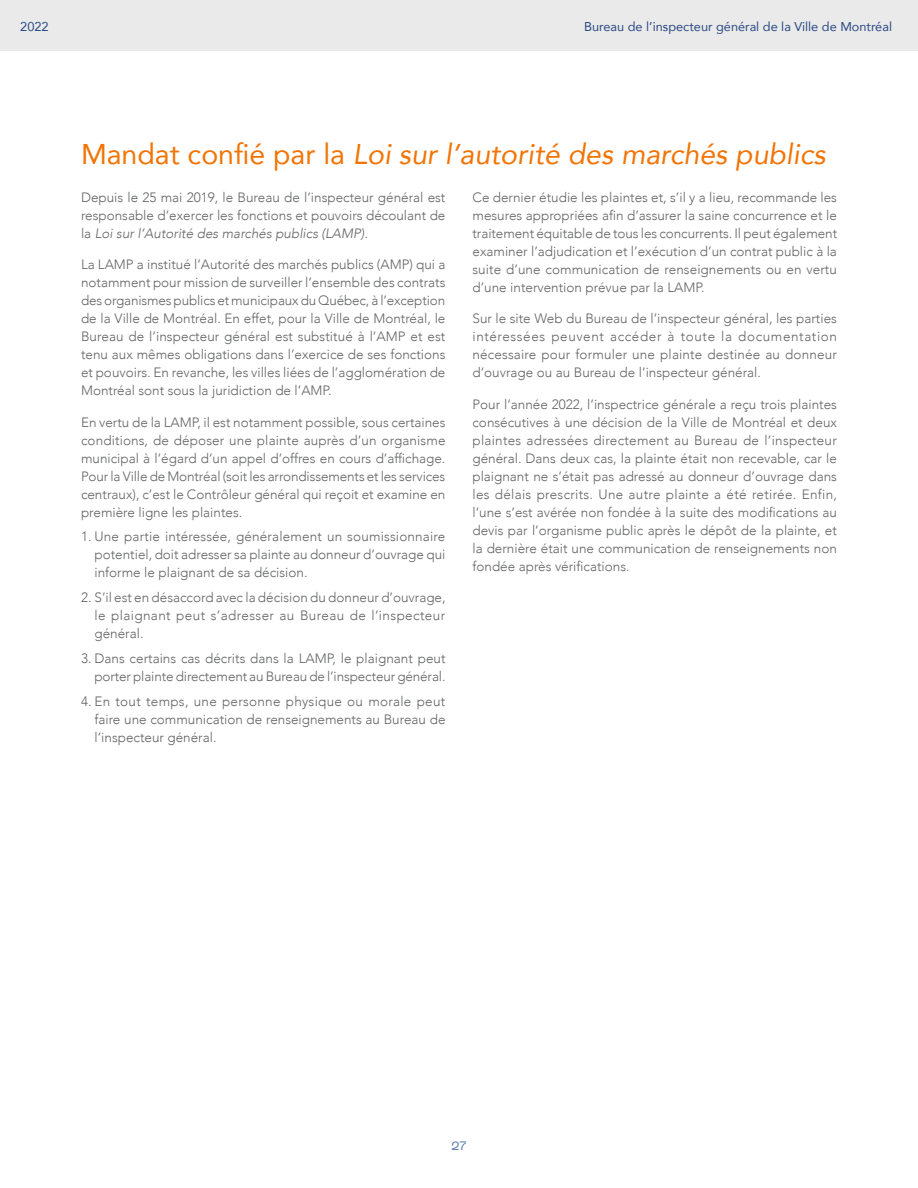
<style>
.page{position:relative;width:918px;height:1188px;background:#fff}
.page>*{position:absolute;margin:0;border:0;box-sizing:border-box;transform-origin:0 0}
.t1{font:italic 28.5px "Avenir";color:#f27405}
.t2{font:300 13.5px/18px "Avenir";color:#636466;text-align:justify}
.t3{font:12.75px "Avenir";color:#294983}
.t4{font:12px "Neue Machina";color:#466baa}
.s1{font-style:normal}
.s2{font-style:italic}
</style>
<div class="page">
<div style="left:0;top:0;width:918px;height:50px;background:#eaeaea"></div>
<p class="t3" style="left:20px;top:17px;width:30px">2022</p>
<p class="t3" style="left:584px;top:17px;width:310px">Bureau de l’inspecteur général de la Ville de Montréal</p>
<h1 class="t1" style="left:81px;top:136px;width:746px"><span class="s1">Mandat confié par la</span> Loi sur l’autorité des marchés publics</h1>
<p class="t2" style="left:81px;top:188px;width:366px">Depuis le 25 mai 2019, le Bureau de l’inspecteur général est responsable d’exercer les fonctions et pouvoirs découlant de la <span class="s2">Loi sur l’Autorité des marchés publics (LAMP).</span></p>
<p class="t2" style="left:81px;top:256px;width:366px">La LAMP a institué l’Autorité des marchés publics (AMP) qui a notamment pour mission de surveiller l’ensemble des contrats des organismes publics et municipaux du Québec, à l’exception de la Ville de Montréal. En effet, pour la Ville de Montréal, le Bureau de l’inspecteur général est substitué à l’AMP et est tenu aux mêmes obligations dans l’exercice de ses fonctions et pouvoirs. En revanche, les villes liées de l’agglomération de Montréal sont sous la juridiction de l’AMP.</p>
<p class="t2" style="left:81px;top:413px;width:366px">En vertu de la LAMP, il est notamment possible, sous certaines conditions, de déposer une plainte auprès d’un organisme municipal à l’égard d’un appel d’offres en cours d’affichage.<br>Pour la Ville de Montréal (soit les arrondissements et les services centraux), c’est le Contrôleur général qui reçoit et examine en première ligne les plaintes.</p>
<p class="t2" style="left:94px;top:528px;width:353px;text-indent:-14px">1. Une partie intéressée, généralement un soumissionnaire potentiel, doit adresser sa plainte au donneur d’ouvrage qui informe le plaignant de sa décision.</p>
<p class="t2" style="left:94px;top:589px;width:353px;text-indent:-14px">2. S’il est en désaccord avec la décision du donneur d’ouvrage, le plaignant peut s’adresser au Bureau de l’inspecteur général.</p>
<p class="t2" style="left:81px;top:649px;width:366px;text-align:right">3. Dans certains cas décrits dans la LAMP, le plaignant peut porter plainte directement au Bureau de l’inspecteur général.</p>
<p class="t2" style="left:94px;top:692px;width:353px;text-indent:-14px">4. En tout temps, une personne physique ou morale peut faire une communication de renseignements au Bureau de l’inspecteur général.</p>
<p class="t2" style="left:472px;top:188px;width:366px">Ce dernier étudie les plaintes et, s’il y a lieu, recommande les mesures appropriées afin d’assurer la saine concurrence et le traitement équitable de tous les concurrents. Il peut également examiner l’adjudication et l’exécution d’un contrat public à la suite d’une communication de renseignements ou en vertu d’une intervention prévue par la LAMP.</p>
<p class="t2" style="left:472px;top:309px;width:366px">Sur le site Web du Bureau de l’inspecteur général, les parties intéressées peuvent accéder à toute la documentation nécessaire pour formuler une plainte destinée au donneur d’ouvrage ou au Bureau de l’inspecteur général.</p>
<p class="t2" style="left:472px;top:395px;width:366px">Pour l’année 2022, l’inspectrice générale a reçu trois plaintes consécutives à une décision de la Ville de Montréal et deux plaintes adressées directement au Bureau de l’inspecteur général. Dans deux cas, la plainte était non recevable, car le plaignant ne s’était pas adressé au donneur d’ouvrage dans les délais prescrits. Une autre plainte a été retirée. Enfin, l’une s’est avérée non fondée à la suite des modifications au devis par l’organisme public après le dépôt de la plainte, et la dernière était une communication de renseignements non fondée après vérifications.</p>
<p class="t4" style="left:451px;top:1139px;width:17px">27</p>
</div>
